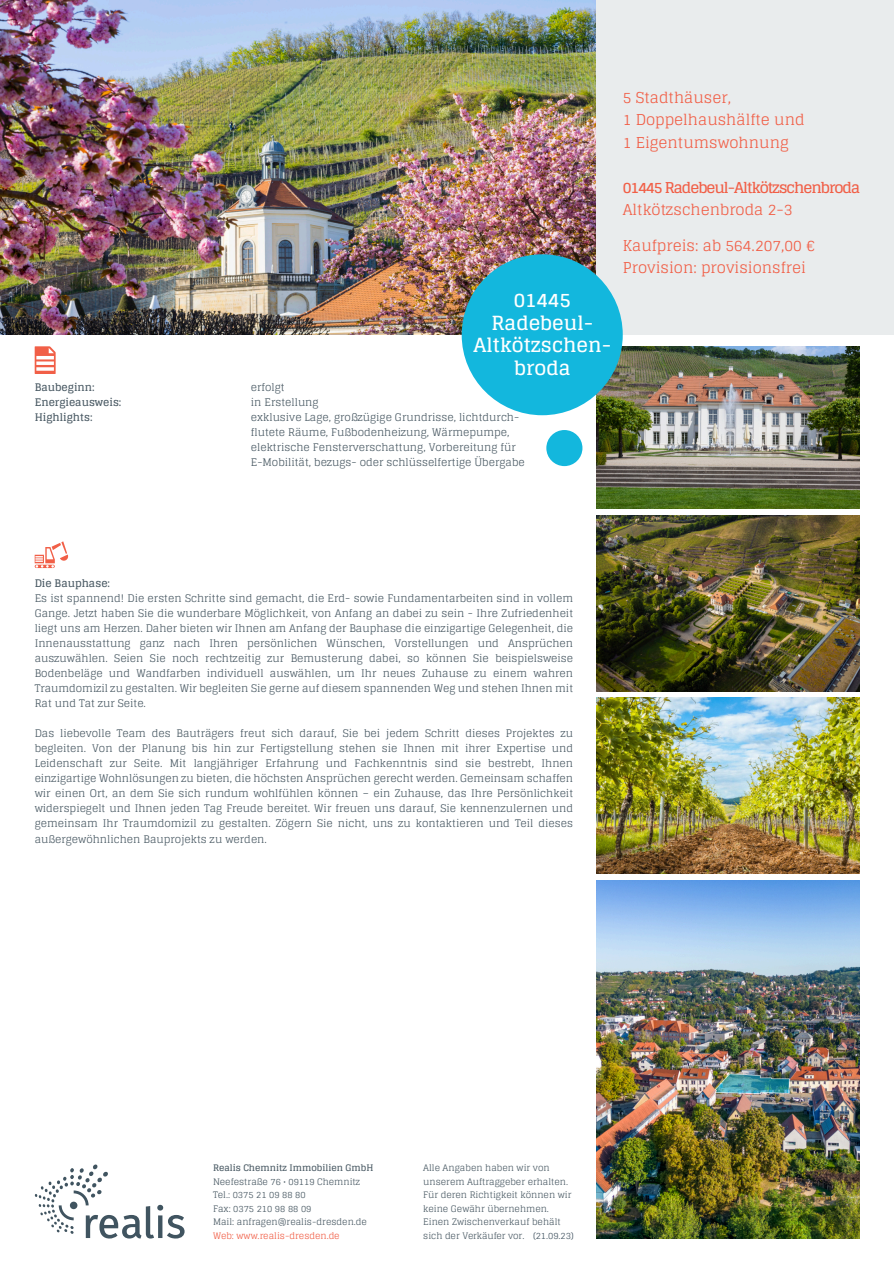
<style>
.page{position:relative;width:894px;height:1263px;background:#fff}
.page>*{position:absolute;margin:0;border:0;box-sizing:border-box;transform-origin:0 0}
.t1{font:700 19.5px/22.5px "Glegoo";color:#fff;text-align:center}
.t2{font:15px/22.5px "Glegoo";color:#f15f47}
.t3{font:700 15px "Glegoo";letter-spacing:-.065em;color:#f15f47}
.t4{font:10.5px/15px "Glegoo";color:#4b5b65;text-align:justify}
.t5{font:700 10.5px "Glegoo";color:#4b5b65}
.t6{font:9px/13.5px "Glegoo";color:#4b5b65}
.t7{font:700 9px "Glegoo";color:#4b5b65}
.t8{font:9px "Glegoo";color:#f15f47}
.t9{font:9px "Glegoo";color:#475865}
</style>
<div class="page">
<img style="left:596px;top:698px;width:263px;height:176px">
<img style="left:596px;top:881px;width:263px;height:358px">
<img style="left:0;top:0;width:596px;height:335px">
<img style="left:596px;top:346px;width:263px;height:163px">
<img style="left:596px;top:516px;width:263px;height:175px">
<svg style="left:35px;top:346px;width:21px;height:28px"></svg>
<svg style="left:35px;top:541px;width:34px;height:27px"></svg>
<div style="left:596px;top:0;width:297px;height:335px;background:#e9eced"></div>
<svg style="left:35px;top:1164px;width:149px;height:74px"></svg>
<div style="left:461px;top:254px;width:161px;height:161px;background:#13b7dd;border-radius:50%"></div>
<div style="left:546px;top:430px;width:36px;height:36px;background:#13b7dd;border-radius:50%"></div>
<h1 class="t1" style="left:473px;top:289px;width:139px">01445<br>Radebeul-<br>Altkötzschen&shy;broda</h1>
<p class="t5" style="left:35px;top:381px;width:61px">Baubeginn:</p>
<p class="t4" style="left:251px;top:380px;width:35px">erfolgt</p>
<p class="t5" style="left:35px;top:396px;width:88px">Energieausweis:</p>
<p class="t4" style="left:251px;top:395px;width:69px">in Erstellung</p>
<p class="t5" style="left:35px;top:411px;width:59px">Highlights:</p>
<p class="t4" style="left:251px;top:410px;width:275px;text-align:left">exklusive Lage, großzügige Grundrisse, lichtdurch&shy;flutete Räume, Fußbodenheizung, Wärmepumpe, elektrische Fensterverschattung, Vorbereitung für E-Mobilität, bezugs- oder schlüsselfertige Übergabe</p>
<h2 class="t2" style="left:622px;top:86px;width:183px">5 Stadthäuser,<br>1 Doppelhaushälfte und<br>1 Eigentumswohnung</h2>
<h2 class="t3" style="left:622px;top:179px;width:239px">01445 Radebeul-Altkötzschenbroda</h2>
<h2 class="t2" style="left:622px;top:199px;width:171px">Altkötzschenbroda 2-3</h2>
<h2 class="t2" style="left:622px;top:234px;width:194px">Kaufpreis: ab 564.207,00 €<br>Provision: provisionsfrei</h2>
<p class="t5" style="left:35px;top:578px;width:77px">Die Bauphase:</p>
<p class="t4" style="left:35px;top:591px;width:539px">Es ist spannend! Die ersten Schritte sind gemacht, die Erd- sowie Fundamentarbeiten sind in vollem Gange. Jetzt haben Sie die wunderbare Möglichkeit, von Anfang an dabei zu sein - Ihre Zufriedenheit liegt uns am Herzen. Daher bieten wir Ihnen am Anfang der Bauphase die einzigartige Gelegenheit, die Innenausstattung ganz nach Ihren persönlichen Wünschen, Vorstellungen und Ansprüchen auszuwählen. Seien Sie noch rechtzeitig zur Bemusterung dabei, so können Sie beispielsweise Bodenbeläge und Wandfarben individuell auswählen, um Ihr neues Zuhause zu einem wahren Traumdomizil zu gestalten. Wir begleiten Sie gerne auf diesem spannenden Weg und stehen Ihnen mit Rat und Tat zur Seite.</p>
<p class="t4" style="left:35px;top:726px;width:539px">Das liebevolle Team des Bauträgers freut sich darauf, Sie bei jedem Schritt dieses Projektes zu begleiten. Von der Planung bis hin zur Fertigstellung stehen sie Ihnen mit ihrer Expertise und Leidenschaft zur Seite. Mit langjähriger Erfahrung und Fachkenntnis sind sie bestrebt, Ihnen einzigartige Wohnlösungen zu bieten, die höchsten Ansprüchen gerecht werden. Gemeinsam schaffen wir einen Ort, an dem Sie sich rundum wohlfühlen können – ein Zuhause, das Ihre Persönlichkeit widerspiegelt und Ihnen jeden Tag Freude bereitet. Wir freuen uns darauf, Sie kennenzulernen und gemeinsam Ihr Traumdomizil zu gestalten. Zögern Sie nicht, uns zu kontaktieren und Teil dieses außergewöhnlichen Bauprojekts zu werden.</p>
<p class="t7" style="left:213px;top:1163px;width:162px">Realis Chemnitz Immobilien GmbH</p>
<p class="t6" style="left:213px;top:1175px;width:155px">Neefestraße 76 • 09119 Chemnitz<br>Tel.: 0375 21 09 88 80<br>Fax: 0375 210 98 88 09<br>Mail: anfragen@realis-dresden.de</p>
<p class="t8" style="left:213px;top:1230px;width:128px">Web: www.realis-dresden.de</p>
<p class="t6" style="left:423px;top:1161px;width:150px">Alle Angaben haben wir von unserem Auftraggeber erhalten.<br>Für deren Richtigkeit können wir keine Gewähr übernehmen.<br>Einen Zwischenverkauf behält sich der Verkäufer vor.</p>
<p class="t9" style="left:533px;top:1230px;width:42px">(21.09.23)</p>
</div>
